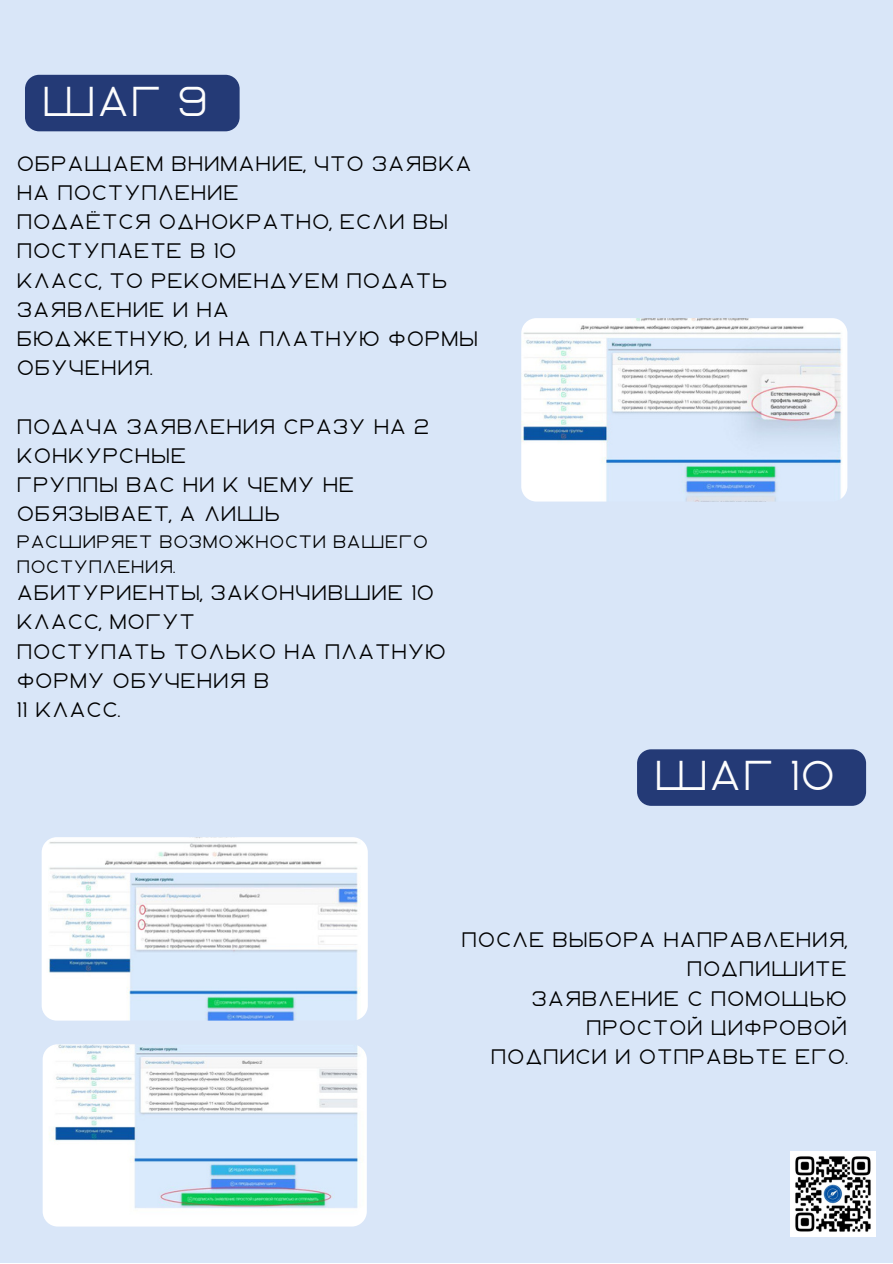
<style>
.page{position:relative;width:893px;height:1264px;background:#fff}
.page>*{position:absolute;margin:0;border:0;box-sizing:border-box;transform-origin:0 0}
.t1{font:800 41.7px "Ablation";color:#fdfdfd}
.t2{font:800 21px/29.2px "Ablation";color:#000}
.t3{font:800 18px/24.8px "Ablation";color:#000}
</style>
<div class="page">
<div style="left:0;top:0;width:892px;height:1262px;background:#d9e6f8"></div>
<img style="left:521px;top:318px;width:326px;height:183px;border-radius:15px">
<img style="left:43px;top:1044px;width:324px;height:182px;border-radius:15px">
<img style="left:42px;top:837px;width:326px;height:183px;border-radius:15px">
<img style="left:790px;top:1151px;width:85px;height:84px">
<div style="left:25px;top:75px;width:214px;height:56px;background:#243a76"></div>
<div style="left:637px;top:749px;width:229px;height:56px;background:#243a76"></div>
<h1 class="t1" style="left:42px;top:83px;width:168px">Шаг 9</h1>
<p class="t2" style="left:16px;top:149px;width:463px">Обращаем внимание, что заявка на поступление<br>подаётся однократно, если вы поступаете в 10<br>класс, то рекомендуем подать заявление и на<br>бюджетную, и на платную формы обучения.</p>
<p class="t2" style="left:16px;top:412px;width:414px">Подача заявления сразу на 2 конкурсные<br>группы вас ни к чему не обязывает, а лишь</p>
<p class="t3" style="left:16px;top:530px;width:413px">расширяет возможности вашего поступления.</p>
<p class="t2" style="left:16px;top:579px;width:431px">Абитуриенты, закончившие 10 класс, могут<br>поступать только на платную форму обучения в<br>11 класс.</p>
<h1 class="t1" style="left:653px;top:757px;width:183px">Шаг 10</h1>
<p class="t2" style="left:461px;top:926px;width:387px;text-align:right">После выбора направления, подпишите<br>заявление с помощью простой цифровой<br>подписи и отправьте его.</p>
</div>
